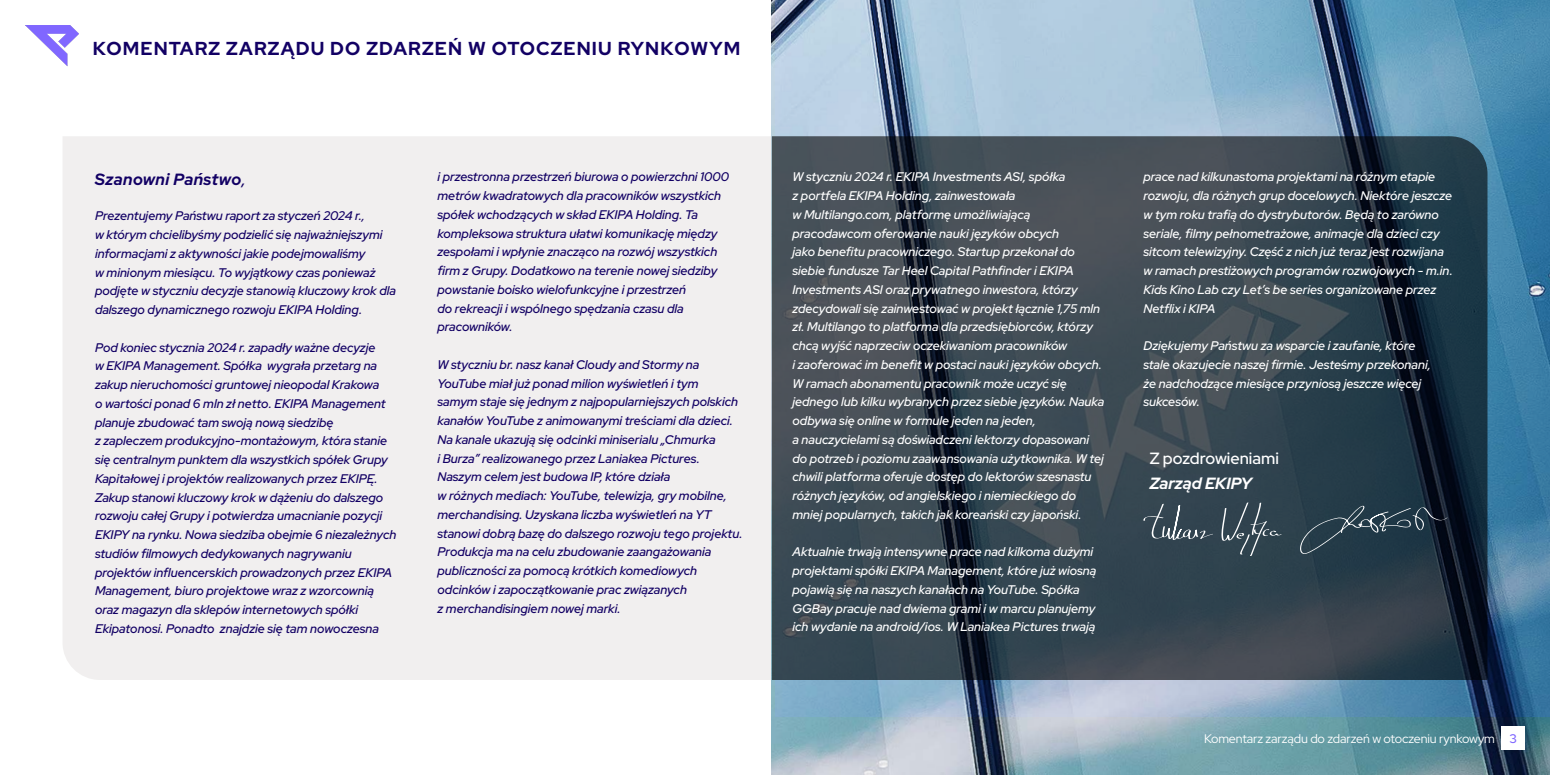
<style>
.page{position:relative;width:1550px;height:775px;background:#fff}
.page>*{position:absolute;margin:0;border:0;box-sizing:border-box;transform-origin:0 0}
.t1{font:700 18.75px "Red Hat Display";letter-spacing:.06em;color:#120064}
.t2{font:italic 800 16.25px "Red Hat Display";letter-spacing:.025em;color:#120064}
.t3{font:600 16.25px "Red Hat Display";color:#fff}
.t4{font:italic 800 16.25px "Red Hat Display";color:#fff}
.t5{font:italic 600 12.5px/18.8px "Red Hat Display";color:#120064}
.t6{font:italic 600 12.5px/18.8px "Red Hat Display";color:#fff}
.t7{font:12.5px "Red Hat Display";letter-spacing:-.01em;color:#fff}
.s1{font-weight:600}
.s2{font-weight:500;color:#8067ff}
</style>
<div class="page">
<div style="left:63px;top:136px;width:709px;height:544px;background:#f1efef"></div>
<img style="left:772px;top:0;width:778px;height:775px">
<svg style="left:775px;top:0;width:775px;height:716px;background:#78a2bf"></svg>
<svg style="left:772px;top:136px;width:716px;height:544px;background:#36444e"></svg>
<svg style="left:1300px;top:506px;width:148px;height:48px;background:#2b3f4d"></svg>
<svg style="left:1221px;top:502px;width:61px;height:54px;background:#42545e"></svg>
<svg style="left:1143px;top:504px;width:70px;height:36px;background:#485863"></svg>
<div style="left:1501px;top:726px;width:24px;height:24px;background:#fff"></div>
<svg style="left:25px;top:25px;width:54px;height:41px"></svg>
<h1 class="t1" style="left:93px;top:36px;width:649px">KOMENTARZ ZARZĄDU DO ZDARZEŃ W OTOCZENIU RYNKOWYM</h1>
<h2 class="t2" style="left:95px;top:169px;width:152px">Szanowni Państwo<span class="s1">,</span></h2>
<p class="t5" style="left:95px;top:206px;width:303px">Prezentujemy Państwu raport za styczeń 2024 r.,<br>w którym chcielibyśmy podzielić się najważniejszymi informacjami z aktywności jakie podejmowaliśmy<br>w minionym miesiącu. To wyjątkowy czas ponieważ podjęte w styczniu decyzje stanowią kluczowy krok dla dalszego dynamicznego rozwoju EKIPA Holding.</p>
<p class="t5" style="left:95px;top:337px;width:303px">Pod koniec stycznia 2024 r. zapadły ważne decyzje<br>w EKIPA Management. Spółka wygrała przetarg na zakup nieruchomości gruntowej nieopodal Krakowa<br>o wartości ponad 6 mln zł netto. EKIPA Management planuje zbudować tam swoją nową siedzibę<br>z zapleczem produkcyjno-montażowym, która stanie się centralnym punktem dla wszystkich spółek Grupy Kapitałowej i projektów realizowanych przez EKIPĘ.<br>Zakup stanowi kluczowy krok w dążeniu do dalszego rozwoju całej Grupy i potwierdza umacnianie pozycji EKIPY na rynku. Nowa siedziba obejmie 6 niezależnych studiów filmowych dedykowanych nagrywaniu projektów influencerskich prowadzonych przez EKIPA Management, biuro projektowe wraz z wzorcownią oraz magazyn dla sklepów internetowych spółki Ekipatonosi. Ponadto znajdzie się tam nowoczesna</p>
<p class="t5" style="left:438px;top:167px;width:293px">i przestronna przestrzeń biurowa o powierzchni 1000 metrów kwadratowych dla pracowników wszystkich spółek wchodzących w skład EKIPA Holding. Ta kompleksowa struktura ułatwi komunikację między zespołami i wpłynie znacząco na rozwój wszystkich firm z Grupy. Dodatkowo na terenie nowej siedziby powstanie boisko wielofunkcyjne i przestrzeń<br>do rekreacji i wspólnego spędzania czasu dla pracowników.</p>
<p class="t5" style="left:438px;top:355px;width:306px">W styczniu br. nasz kanał Cloudy and Stormy na YouTube miał już ponad milion wyświetleń i tym<br>samym staje się jednym z najpopularniejszych polskich kanałów YouTube z animowanymi treściami dla dzieci.<br>Na kanale ukazują się odcinki miniserialu „Chmurka<br>i Burza” realizowanego przez Laniakea Pictures.<br>Naszym celem jest budowa IP, które działa<br>w różnych mediach: YouTube, telewizja, gry mobilne, merchandising. Uzyskana liczba wyświetleń na YT stanowi dobrą bazę do dalszego rozwoju tego projektu.<br>Produkcja ma na celu zbudowanie zaangażowania publiczności za pomocą krótkich komediowych odcinków i zapoczątkowanie prac związanych<br>z merchandisingiem nowej marki.</p>
<p class="t6" style="left:792px;top:167px;width:313px">W styczniu 2024 r. EKIPA Investments ASI, spółka<br>z portfela EKIPA Holding, zainwestowała<br>w Multilango.com, platformę umożliwiającą pracodawcom oferowanie nauki języków obcych<br>jako benefitu pracowniczego. Startup przekonał do siebie fundusze Tar Heel Capital Pathfinder i EKIPA Investments ASI oraz prywatnego inwestora, którzy zdecydowali się zainwestować w projekt łącznie 1,75 mln zł. Multilango to platforma dla przedsiębiorców, którzy chcą wyjść naprzeciw oczekiwaniom pracowników<br>i zaoferować im benefit w postaci nauki języków obcych.<br>W ramach abonamentu pracownik może uczyć się jednego lub kilku wybranych przez siebie języków. Nauka odbywa się online w formule jeden na jeden,<br>a nauczycielami są doświadczeni lektorzy dopasowani do potrzeb i poziomu zaawansowania użytkownika. W tej chwili platforma oferuje dostęp do lektorów szesnastu różnych języków, od angielskiego i niemieckiego do mniej popularnych, takich jak koreański czy japoński.</p>
<p class="t6" style="left:792px;top:542px;width:305px">Aktualnie trwają intensywne prace nad kilkoma dużymi projektami spółki EKIPA Management, które już wiosną pojawią się na naszych kanałach na YouTube. Spółka GGBay pracuje nad dwiema grami i w marcu planujemy ich wydanie na android/ios. W Laniakea Pictures trwają</p>
<p class="t6" style="left:1143px;top:167px;width:311px">prace nad kilkunastoma projektami na różnym etapie rozwoju, dla różnych grup docelowych. Niektóre jeszcze w tym roku trafią do dystrybutorów. Będą to zarówno seriale, filmy pełnometrażowe, animacje dla dzieci czy sitcom telewizyjny. Część z nich już teraz jest rozwijana w ramach prestiżowych programów rozwojowych - m.in.<br>Kids Kino Lab czy Let’s be series organizowane przez Netflix i KIPA</p>
<p class="t6" style="left:1143px;top:336px;width:289px">Dziękujemy Państwu za wsparcie i zaufanie, które stale okazujecie naszej firmie. Jesteśmy przekonani, że nadchodzące miesiące przyniosą jeszcze więcej sukcesów.</p>
<h2 class="t3" style="left:1150px;top:448px;width:131px">Z pozdrowieniami</h2>
<h2 class="t4" style="left:1150px;top:473px;width:104px">Zarząd EKIPY</h2>
<p class="t7" style="left:1204px;top:730px;width:314px">Komentarz zarządu do zdarzeń w otoczeniu rynkowym <span class="s2">3</span></p>
</div>
